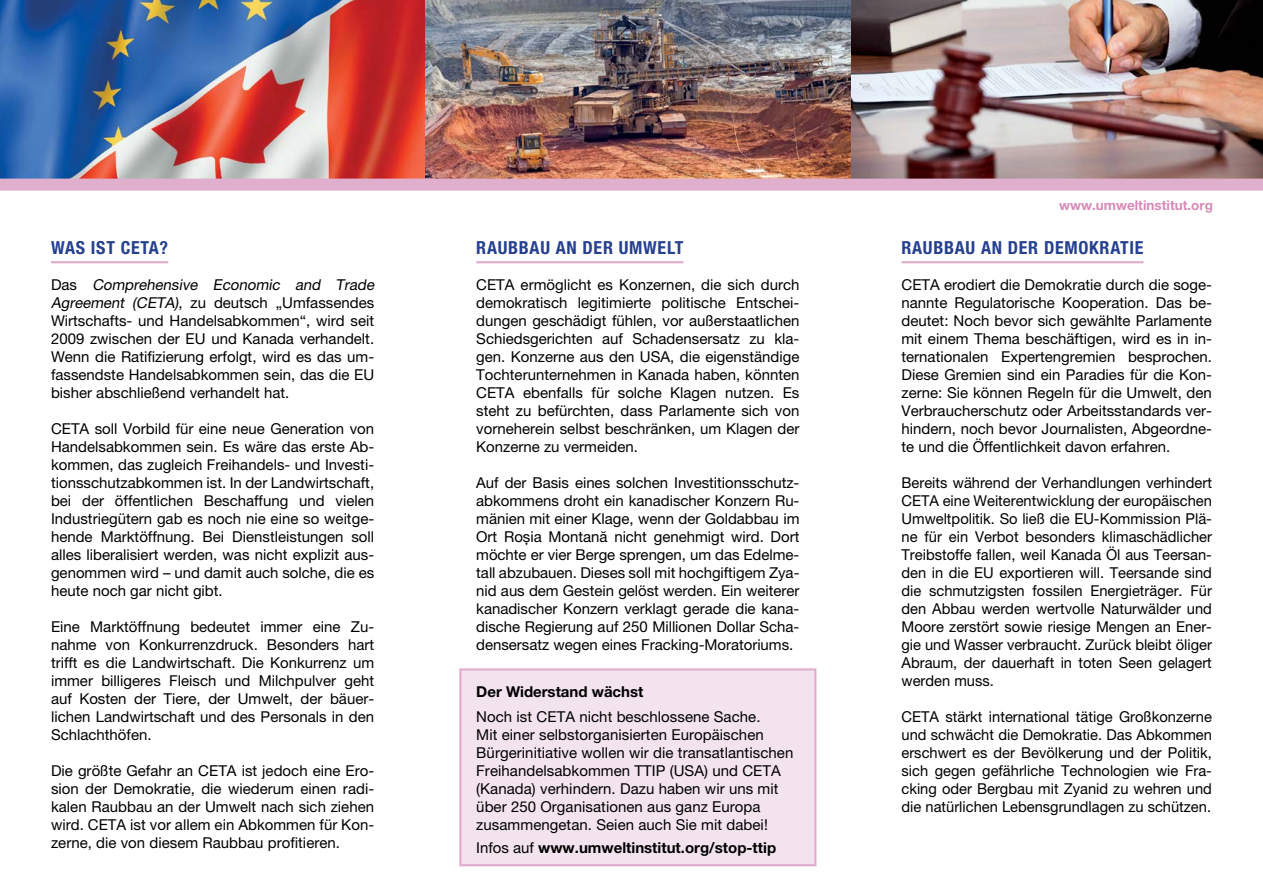
<style>
.page{position:relative;width:1263px;height:893px;background:#fff}
.page>*{position:absolute;margin:0;border:0;box-sizing:border-box;transform-origin:0 0}
.t1{font:700 condensed 18px "Helvetica Neue LT Pro";letter-spacing:.04em;color:#25408f}
.t2{font:15px/18px "Helvetica Neue LT Pro";color:#000;text-align:justify}
.t3{font:700 15px "Helvetica Neue LT Pro";color:#000}
.t4{font:700 13.5px "Helvetica Neue LT Pro";color:#d68ab7}
.s1{font-style:italic}
.s2{font-weight:400}
</style>
<div class="page">
<img style="left:850px;top:0;width:413px;height:179px">
<hr style="left:901px;top:261px;width:242px;height:2px;background:#e1afce">
<hr style="left:476px;top:261px;width:207px;height:2px;background:#e1afce">
<img style="left:0;top:0;width:425px;height:179px">
<hr style="left:51px;top:261px;width:117px;height:2px;background:#e1afce">
<img style="left:425px;top:0;width:425px;height:179px">
<div style="left:0;top:179px;width:1263px;height:12px;background:#e1afce"></div>
<div style="left:459px;top:668px;width:357px;height:198px;background:#f3e3ee;border:2px solid #e1afce"></div>
<p class="t1" style="left:51px;top:237px;width:119px">WAS IST CETA?</p>
<p class="t2" style="left:51px;top:276px;width:327px;text-align:left">D a s <span class="s1">Comprehensive Economic and Trade Agreement (CETA)</span>, zu deutsch „Umfassendes Wirtschafts- und Handelsabkommen“, wird seit 2009 zwischen der EU und Kanada verhandelt.<br>Wenn die Ratifizierung erfolgt, wird es das um&shy;fassendste Handelsabkommen sein, das die EU bisher abschließend verhandelt hat.</p>
<p class="t2" style="left:51px;top:420px;width:325px">CETA soll Vorbild für eine neue Generation von Handelsabkommen sein. Es wäre das erste Ab&shy;kommen, das zugleich Freihandels- und Investi&shy;tionsschutzabkommen ist. In der Landwirtschaft, bei der öffentlichen Beschaffung und vielen Industriegütern gab es noch nie eine so weitge&shy;hende Marktöffnung. Bei Dienstleistungen soll alles liberalisiert werden, was nicht explizit aus&shy;genommen wird – und damit auch solche, die es heute noch gar nicht gibt.</p>
<p class="t2" style="left:51px;top:618px;width:325px">Eine Marktöffnung bedeutet immer eine Zu&shy;nahme von Konkurrenzdruck. Besonders hart trifft es die Landwirtschaft. Die Konkurrenz um immer billigeres Fleisch und Milchpulver geht auf Kosten der Tiere, der Umwelt, der bäuer&shy;lichen Landwirtschaft und des Personals in den Schlachthöfen.</p>
<p class="t2" style="left:51px;top:762px;width:325px">Die größte Gefahr an CETA ist jedoch eine Ero&shy;sion der Demokratie, die wiederum einen radi&shy;kalen Raubbau an der Umwelt nach sich ziehen wird. CETA ist vor allem ein Abkommen für Kon&shy;zerne, die von diesem Raubbau profitieren.</p>
<p class="t1" style="left:476px;top:237px;width:200px">RAUBBAU AN DER UMWELT</p>
<p class="t2" style="left:476px;top:276px;width:325px">CETA ermöglicht es Konzernen, die sich durch demokratisch legitimierte politische Entschei&shy;dungen geschädigt fühlen, vor außerstaatlichen Schiedsgerichten auf Schadensersatz zu kla&shy;gen. Konzerne aus den USA, die eigenständige Tochterunternehmen in Kanada haben, könnten CETA ebenfalls für solche Klagen nutzen. Es steht zu befürchten, dass Parlamente sich von vorneherein selbst beschränken, um Klagen der Konzerne zu vermeiden.</p>
<p class="t2" style="left:476px;top:474px;width:325px">Auf der Basis eines solchen Investitionsschutz&shy;abkommens droht ein kanadischer Konzern Ru&shy;mänien mit einer Klage, wenn der Goldabbau im Ort Roșia Montană nicht genehmigt wird. Dort möchte er vier Berge sprengen, um das Edelme&shy;tall abzubauen. Dieses soll mit hochgiftigem Zya&shy;nid aus dem Gestein gelöst werden. Ein weiterer kanadischer Konzern verklagt gerade die kana&shy;dische Regierung auf 250 Millionen Dollar Scha&shy;densersatz wegen eines Fracking-Moratoriums.</p>
<p class="t3" style="left:476px;top:682px;width:169px">Der Widerstand wächst</p>
<p class="t2" style="left:476px;top:708px;width:319px;text-align:left">Noch ist CETA nicht beschlossene Sache.<br>Mit einer selbstorganisierten Europäischen Bürgerinitiative wollen wir die transatlantischen Freihandelsabkommen TTIP (USA) und CETA (Kanada) verhindern. Dazu haben wir uns mit über 250 Organisationen aus ganz Europa zusammengetan. Seien auch Sie mit dabei!</p>
<p class="t3" style="left:476px;top:838px;width:301px"><span class="s2">Infos auf</span> www.umweltinstitut.org/stop-ttip</p>
<p class="t4" style="left:1059px;top:197px;width:155px">www.umweltinstitut.org</p>
<p class="t1" style="left:901px;top:237px;width:243px">RAUBBAU AN DER DEMOKRATIE</p>
<p class="t2" style="left:901px;top:276px;width:312px">CETA erodiert die Demokratie durch die soge&shy;nannte Regulatorische Kooperation. Das be&shy;deutet: Noch bevor sich gewählte Parlamente mit einem Thema beschäftigen, wird es in in&shy;ternationalen Expertengremien besprochen.<br>Diese Gremien sind ein Paradies für die Kon&shy;zerne: Sie können Regeln für die Umwelt, den Verbraucherschutz oder Arbeitsstandards ver&shy;hindern, noch bevor Journalisten, Abgeordne&shy;te und die Öffentlichkeit davon erfahren.</p>
<p class="t2" style="left:901px;top:474px;width:312px">Bereits während der Verhandlungen verhindert CETA eine Weiterentwicklung der europäischen Umweltpolitik. So ließ die EU-Kommission Plä&shy;ne für ein Verbot besonders klimaschädlicher Treibstoffe fallen, weil Kanada Öl aus Teersan&shy;den in die EU exportieren will. Teersande sind die schmutzigsten fossilen Energieträger. Für den Abbau werden wertvolle Naturwälder und Moore zerstört sowie riesige Mengen an Ener&shy;gie und Wasser verbraucht. Zurück bleibt öliger Abraum, der dauerhaft in toten Seen gelagert werden muss.</p>
<p class="t2" style="left:901px;top:708px;width:312px">CETA stärkt international tätige Großkonzerne und schwächt die Demokratie. Das Abkommen erschwert es der Bevölkerung und der Politik, sich gegen gefährliche Technologien wie Fra&shy;cking oder Bergbau mit Zyanid zu wehren und die natürlichen Lebensgrundlagen zu schützen.</p>
</div>
